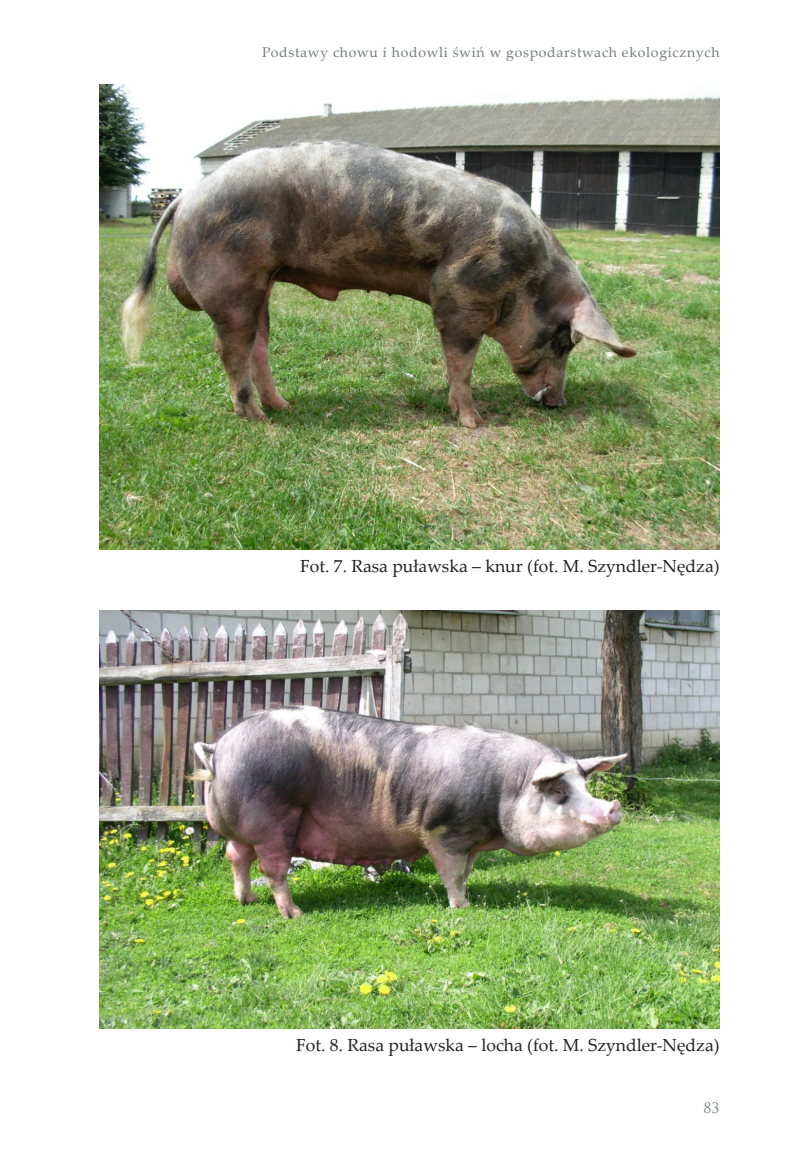
<style>
.page{position:relative;width:804px;height:1166px;background:#fff}
.page>*{position:absolute;margin:0;border:0;box-sizing:border-box;transform-origin:0 0}
.t1{font:17.5px "Palatino Linotype";color:#231f20}
.t2{font:14px "Palatino Linotype";letter-spacing:.05em;color:#787a7d}
.t3{font:14px "Trajan Pro";color:#787a7d}
</style>
<div class="page">
<img style="left:99px;top:84px;width:620px;height:465px">
<img style="left:99px;top:611px;width:620px;height:418px">
<p class="t2" style="left:262px;top:43px;width:459px">Podstawy chowu i hodowli świń w gospodarstwach ekologicznych</p>
<p class="t1" style="left:300px;top:553px;width:421px">Fot. 7. Rasa puławska – knur (fot. M. Szyndler-Nędza)</p>
<p class="t1" style="left:296px;top:1032px;width:425px">Fot. 8. Rasa puławska – locha (fot. M. Szyndler-Nędza)</p>
<p class="t3" style="left:703px;top:1099px;width:17px">83</p>
</div>
